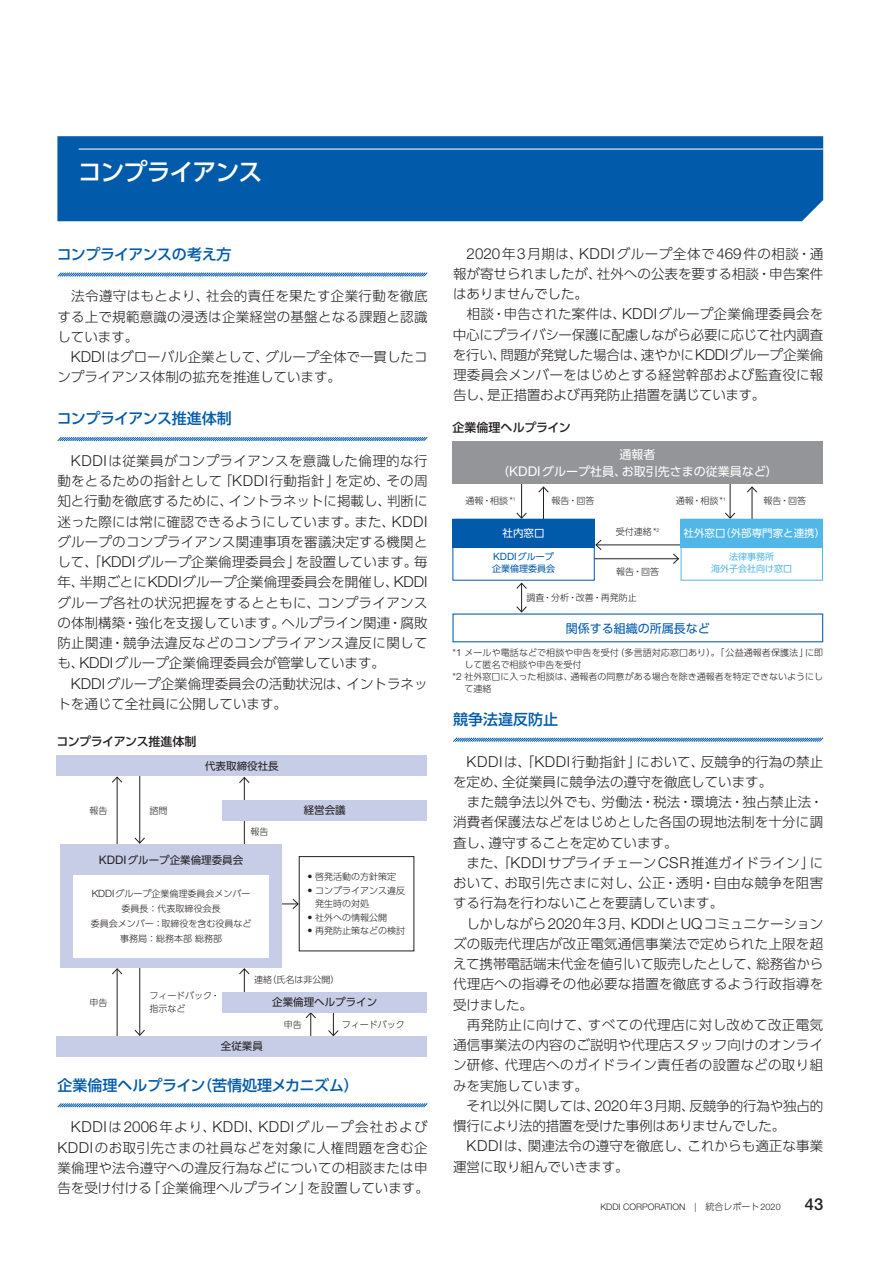
<style>
.page{position:relative;width:893px;height:1263px;background:#fff}
.page>*{position:absolute;margin:0;border:0;box-sizing:border-box;transform-origin:0 0}
.t1{font:24px "UD Shin Go Pr 6 Medium 90 pv RKSJ H";letter-spacing:-.045em;color:#fff}
.t2{font:500 16.5px "Helvetica Neue LT Pro";color:#231f20}
.t3{font:300 15.15px "Helvetica Neue LT Pro";letter-spacing:.04em;color:#231f20}
.t4{font:15px "UD Shin Go Pr 6 Medium 90 pv RKSJ H";letter-spacing:-.04em;color:#015aaa}
.t5{font:15px "UD Shin Go Pr 6 Medium 90 pv RKSJ H";letter-spacing:-.02em;color:#015aaa}
.t6{font:15px "UD Shin Go Pr 6 Medium 90 pv RKSJ H";color:#015aaa}
.t7{font:13.5px/20.2px "UD Shin Go Pr 6 Light 90 pv RKSJ H";color:#231f20}
.t8{font:12px/16.5px "UD Shin Go Pr 6 Regular 90 pv RKSJ H";color:#fff;text-align:center}
.t9{font:12px "UD Shin Go Pr 6 Medium 90 pv RKSJ H";letter-spacing:-.04em;color:#231f20}
.t10{font:12px "UD Shin Go Pr 6 Regular 90 pv RKSJ H";color:#015aaa}
.t11{font:12px "UD Shin Go Pr 6 Medium 90 pv RKSJ H";color:#231f20}
.t12{font:10.5px "UD Shin Go Pr 6 Regular 90 pv RKSJ H";color:#231f20}
.t13{font:10.5px "UD Shin Go Pr 6 Regular 90 pv RKSJ H";color:#fff}
.t14{font:10.05px "Helvetica Neue LT Pro";color:#015aaa}
.t15{font:9px/15px "UD Shin Go Pr 6 Light 90 pv RKSJ H";color:#231f20}
.t16{font:300 9px "Helvetica Neue LT Pro";color:#231f20}
.t17{font:9px/12px "UD Shin Go Pr 6 Regular 90 pv RKSJ H";color:#50b7e8;text-align:center}
.t18{font:9px "UD Shin Go Pr 6 Regular 90 pv RKSJ H";color:#015aaa}
.s1{font-family:"Helvetica Neue LT Pro";font-weight:300;font-size:15.15px}
.s2{font-family:"Helvetica Neue LT Pro";font-size:11.7px}
.s3{font-family:"Helvetica Neue LT Pro";font-weight:300;font-size:10.05px}
.s4{font-family:"UD Shin Go Pr 6 Light 90 pv RKSJ H";font-weight:400;font-size:13.5px}
.s5{font-family:"Helvetica Neue LT Pro";font-size:13.5px}
.s6{font-family:"UD Shin Go Pr 6 Regular 90 pv RKSJ H";font-size:9px}
.s7{font-family:"UD Shin Go Pr 6 Light 90 pv RKSJ H";font-weight:400}
</style>
<div class="page">
<svg style="left:57px;top:272px;width:371px;height:5px;background:#85afd5"></svg>
<svg style="left:57px;top:437px;width:371px;height:5px"></svg>
<svg style="left:57px;top:1103px;width:371px;height:5px;background:#84afd5"></svg>
<svg style="left:453px;top:737px;width:371px;height:5px;background:#84afd5"></svg>
<hr style="left:219px;top:904px;width:79px;height:1px;background:#231f20">
<svg style="left:292px;top:898px;width:7px;height:12px"></svg>
<hr style="left:139px;top:775px;width:1px;height:68px;background:#231f20">
<svg style="left:134px;top:837px;width:11px;height:7px"></svg>
<hr style="left:244px;top:778px;width:1px;height:67px;background:#231f20">
<svg style="left:239px;top:777px;width:11px;height:7px"></svg>
<hr style="left:244px;top:969px;width:1px;height:30px;background:#231f20">
<svg style="left:239px;top:968px;width:11px;height:7px"></svg>
<hr style="left:139px;top:967px;width:1px;height:68px;background:#231f20">
<svg style="left:134px;top:1029px;width:11px;height:7px"></svg>
<hr style="left:117px;top:777px;width:1px;height:70px;background:#231f20">
<svg style="left:112px;top:776px;width:11px;height:7px"></svg>
<hr style="left:117px;top:969px;width:1px;height:68px;background:#231f20">
<svg style="left:112px;top:968px;width:11px;height:7px"></svg>
<svg style="left:327px;top:1012px;width:12px;height:24px"></svg>
<svg style="left:305px;top:1012px;width:11px;height:24px"></svg>
<div style="left:61px;top:844px;width:221px;height:124px;background:#c7cde7"></div>
<div style="left:73px;top:875px;width:196px;height:82px;background:#fff"></div>
<div style="left:57px;top:756px;width:370px;height:20px;background:#c7cde7"></div>
<div style="left:223px;top:800px;width:204px;height:20px;background:#c7cde7"></div>
<div style="left:223px;top:992px;width:204px;height:20px;background:#c7cde7"></div>
<div style="left:57px;top:1036px;width:370px;height:21px;background:#c7cde7"></div>
<hr style="left:543px;top:487px;width:1px;height:32px;background:#231f20">
<svg style="left:538px;top:486px;width:11px;height:7px"></svg>
<hr style="left:521px;top:481px;width:1px;height:37px;background:#231f20">
<svg style="left:515px;top:512px;width:12px;height:7px"></svg>
<svg style="left:516px;top:582px;width:11px;height:31px"></svg>
<hr style="left:751px;top:487px;width:1px;height:32px;background:#231f20">
<svg style="left:747px;top:486px;width:11px;height:7px"></svg>
<hr style="left:729px;top:481px;width:1px;height:37px;background:#231f20">
<svg style="left:724px;top:512px;width:12px;height:7px"></svg>
<hr style="left:596px;top:545px;width:84px;height:1px;background:#231f20">
<svg style="left:595px;top:539px;width:7px;height:11px"></svg>
<hr style="left:590px;top:558px;width:88px;height:1px;background:#231f20">
<svg style="left:672px;top:553px;width:7px;height:11px"></svg>
<div style="left:452px;top:442px;width:370px;height:42px;background:#939598"></div>
<div style="left:453px;top:519px;width:141px;height:61px;background:#fff"></div>
<div style="left:452px;top:519px;width:142px;height:29px;background:#015aaa"></div>
<div style="left:680px;top:519px;width:142px;height:62px;border:1px solid #50b7e8"></div>
<div style="left:680px;top:519px;width:142px;height:29px;background:#50b7e8"></div>
<div style="left:57px;top:136px;width:766px;height:85px;background:#015aaa"></div>
<hr style="left:79px;top:149px;width:744px;height:1px;background:#fff">
<h1 class="t1" style="left:78px;top:163px;width:186px">コンプライアンス</h1>
<p class="t4" style="left:57px;top:249px;width:176px">コンプライアンスの考え方</p>
<p class="t7" style="left:57px;top:288px;width:371px;text-align:justify">　法令遵守はもとより、社会的責任を果たす企業行動を徹底する上で規範意識の浸透は企業経営の基盤となる課題と認識しています。</p>
<p class="t7" style="left:57px;top:349px;width:371px;text-indent:14px"><span class="s1">KDDI</span>はグローバル企業として、グループ全体で一貫したコンプライアンス体制の拡充を推進しています。</p>
<p class="t4" style="left:57px;top:413px;width:177px">コンプライアンス推進体制</p>
<p class="t7" style="left:57px;top:453px;width:371px;text-align:justify;text-indent:14px"><span class="s1">KDDI</span>は従業員がコンプライアンスを意識した倫理的な行動をとるための指針として「<span class="s1">KDDI</span>行動指針」を定め、その周知と行動を徹底するために、イントラネットに掲載し、判断に迷った際には常に確認できるようにしています。また、<span class="s1">KDDI</span>グループのコンプライアンス関連事項を審議決定する機関として、「<span class="s1">KDDI</span>グループ企業倫理委員会」を設置しています。毎年、半期ごとに<span class="s1">KDDI</span>グループ企業倫理委員会を開催し、<span class="s1">KDDI</span>グループ各社の状況把握をするとともに、コンプライアンスの体制構築・強化を支援しています。ヘルプライン関連・腐敗防止関連・競争法違反などのコンプライアンス違反に関しても、<span class="s1">KDDI</span>グループ企業倫理委員会が管掌しています。</p>
<p class="t7" style="left:57px;top:675px;width:371px;text-indent:14px"><span class="s1">KDDI</span>グループ企業倫理委員会の活動状況は、イントラネットを通じて全社員に公開しています。</p>
<p class="t9" style="left:56px;top:736px;width:142px">コンプライアンス推進体制</p>
<p class="t12" style="left:205px;top:762px;width:75px">代表取締役社長</p>
<p class="t15" style="left:89px;top:804px;width:20px">報告</p>
<p class="t15" style="left:149px;top:804px;width:20px">諮問</p>
<p class="t12" style="left:304px;top:806px;width:43px">経営会議</p>
<p class="t15" style="left:250px;top:825px;width:19px">報告</p>
<p class="t12" style="left:99px;top:856px;width:146px"><span class="s2">KDDI</span>グループ企業倫理委員会</p>
<p class="t15" style="left:91px;top:887px;width:162px;text-align:center"><span class="s3">KDDI</span>グループ企業倫理委員会メンバー委員長：代表取締役会長<br>委員会メンバー：取締役を含む役員など事務局：総務本部総務部</p>
<p class="t15" style="left:307px;top:871px;width:90px"><span class="s3">•</span> 啓発活動の方針策定</p>
<p class="t15" style="left:315px;top:885px;width:91px;line-height:13.5px;text-indent:-8px"><span class="s3">•</span> コンプライアンス違反発生時の対処</p>
<p class="t15" style="left:307px;top:911px;width:81px"><span class="s3">•</span> 社外への情報公開</p>
<p class="t15" style="left:307px;top:925px;width:99px"><span class="s3">•</span> 再発防止策などの検討</p>
<p class="t15" style="left:89px;top:996px;width:19px">申告</p>
<p class="t15" style="left:254px;top:973px;width:87px">連絡（氏名は非公開）</p>
<p class="t12" style="left:272px;top:998px;width:106px">企業倫理ヘルプライン</p>
<p class="t12" style="left:221px;top:1043px;width:43px">全従業員</p>
<p class="t15" style="left:149px;top:990px;width:72px;line-height:13.5px">フィードバック・指示など</p>
<p class="t15" style="left:342px;top:1018px;width:64px">フィードバック</p>
<p class="t15" style="left:284px;top:1018px;width:19px">申告</p>
<p class="t5" style="left:57px;top:1079px;width:303px">企業倫理ヘルプライン（苦情処理メカニズム）</p>
<p class="t3" style="left:71px;top:1121px;width:358px">KDDI<span class="s4">は</span>2006<span class="s4">年より、</span>KDDI<span class="s4">、</span>KDDI<span class="s4">グループ会社および</span></p>
<p class="t7" style="left:57px;top:1139px;width:373px;text-align:justify"><span class="s1">KDDI</span>のお取引先さまの社員などを対象に人権問題を含む企業倫理や法令遵守への違反行為などについての相談または申告を受け付ける「企業倫理ヘルプライン」を設置しています。</p>
<p class="t7" style="left:453px;top:245px;width:372px;text-indent:14px"><span class="s1">2020</span>年<span class="s1">3</span>月期は、<span class="s1">KDDI</span>グループ全体で<span class="s1">469</span>件の相談・通報が寄せられましたが、社外への公表を要する相談・申告案件はありませんでした。<br>　相談・申告された案件は、<span class="s1">KDDI</span>グループ企業倫理委員会を中心にプライバシー保護に配慮しながら必要に応じて社内調査を行い、問題が発覚した場合は、速やかに<span class="s1">KDDI</span>グループ企業倫理委員会メンバーをはじめとする経営幹部および監査役に報告し、是正措置および再発防止措置を講じています。</p>
<p class="t11" style="left:452px;top:423px;width:120px">企業倫理ヘルプライン</p>
<p class="t8" style="left:497px;top:448px;width:282px">通報者<br>（<span class="s5">KDDI</span>グループ社員、お取引先さまの従業員など）</p>
<p class="t15" style="left:465px;top:494px;width:52px">通報・相談<span class="s3">*</span><sup>1</sup></p>
<p class="t15" style="left:551px;top:494px;width:44px">報告・回答</p>
<p class="t13" style="left:502px;top:529px;width:43px">社内窓口</p>
<p class="t14" style="left:493px;top:551px;width:62px">KDDI<span class="s6">グループ</span></p>
<p class="t18" style="left:492px;top:566px;width:64px">企業倫理委員会</p>
<p class="t15" style="left:616px;top:526px;width:45px">受付連絡<span class="s3">*</span><sup>2</sup></p>
<p class="t15" style="left:616px;top:566px;width:44px">報告・回答</p>
<p class="t15" style="left:526px;top:591px;width:112px">調査・分析・改善・再発防止</p>
<p class="t15" style="left:675px;top:494px;width:52px">通報・相談<span class="s3">*</span><sup>1</sup></p>
<p class="t15" style="left:763px;top:494px;width:44px">報告・回答</p>
<p class="t13" style="left:683px;top:529px;width:143px">社外窓口（外部専門家と連携）</p>
<p class="t17" style="left:711px;top:552px;width:82px">法律事務所<br>海外子会社向け窓口</p>
<p class="t10" style="left:566px;top:623px;width:145px">関係する組織の所属長など</p>
<p class="t15" style="left:452px;top:647px;width:372px"><span class="s3">*1</span> メールや電話などで相談や申告を受付（多言語対応窓口あり）。「公益通報者保護法」に即</p>
<p class="t15" style="left:464px;top:659px;width:118px">して匿名で相談や申告を受付</p>
<p class="t15" style="left:452px;top:671px;width:372px"><span class="s3">*2</span> 社外窓口に入った相談は、通報者の同意がある場合を除き通報者を特定できないようにし</p>
<p class="t15" style="left:464px;top:683px;width:28px">て連絡</p>
<p class="t6" style="left:453px;top:714px;width:106px">競争法違反防止</p>
<p class="t7" style="left:453px;top:753px;width:372px;text-indent:14px"><span class="s1">KDDI</span>は、「<span class="s1">KDDI</span>行動指針」において、反競争的行為の禁止を定め、全従業員に競争法の遵守を徹底しています。<br>　また競争法以外でも、労働法・税法・環境法・独占禁止法・消費者保護法などをはじめとした各国の現地法制を十分に調査し、遵守することを定めています。<br>　また、「<span class="s1">KDDI</span>サプライチェーン<span class="s1">CSR</span>推進ガイドライン」において、お取引先さまに対し、公正・透明・自由な競争を阻害する行為を行わないことを要請しています。<br>　しかしながら<span class="s1">2020</span>年<span class="s1">3</span>月、<span class="s1">KDDI</span>と<span class="s1">UQ</span>コミュニケーションズの販売代理店が改正電気通信事業法で定められた上限を超えて携帯電話端末代金を値引いて販売したとして、総務省から代理店への指導その他必要な措置を徹底するよう行政指導を受けました。<br>　再発防止に向けて、すべての代理店に対し改めて改正電気通信事業法の内容のご説明や代理店スタッフ向けのオンライン研修、代理店へのガイドライン責任者の設置などの取り組みを実施しています。<br>　それ以外に関しては、<span class="s1">2020</span>年<span class="s1">3</span>月期、反競争的行為や独占的慣行により法的措置を受けた事例はありませんでした。</p>
<p class="t7" style="left:453px;top:1138px;width:371px;text-indent:14px"><span class="s1">KDDI</span>は、関連法令の遵守を徹底し、これからも適正な事業運営に取り組んでいきます。</p>
<p class="t16" style="left:600px;top:1204px;width:182px">KDDI CORPORATION | <span class="s7">統合レポート</span>2020</p>
<p class="t2" style="left:804px;top:1198px;width:20px">43</p>
</div>
